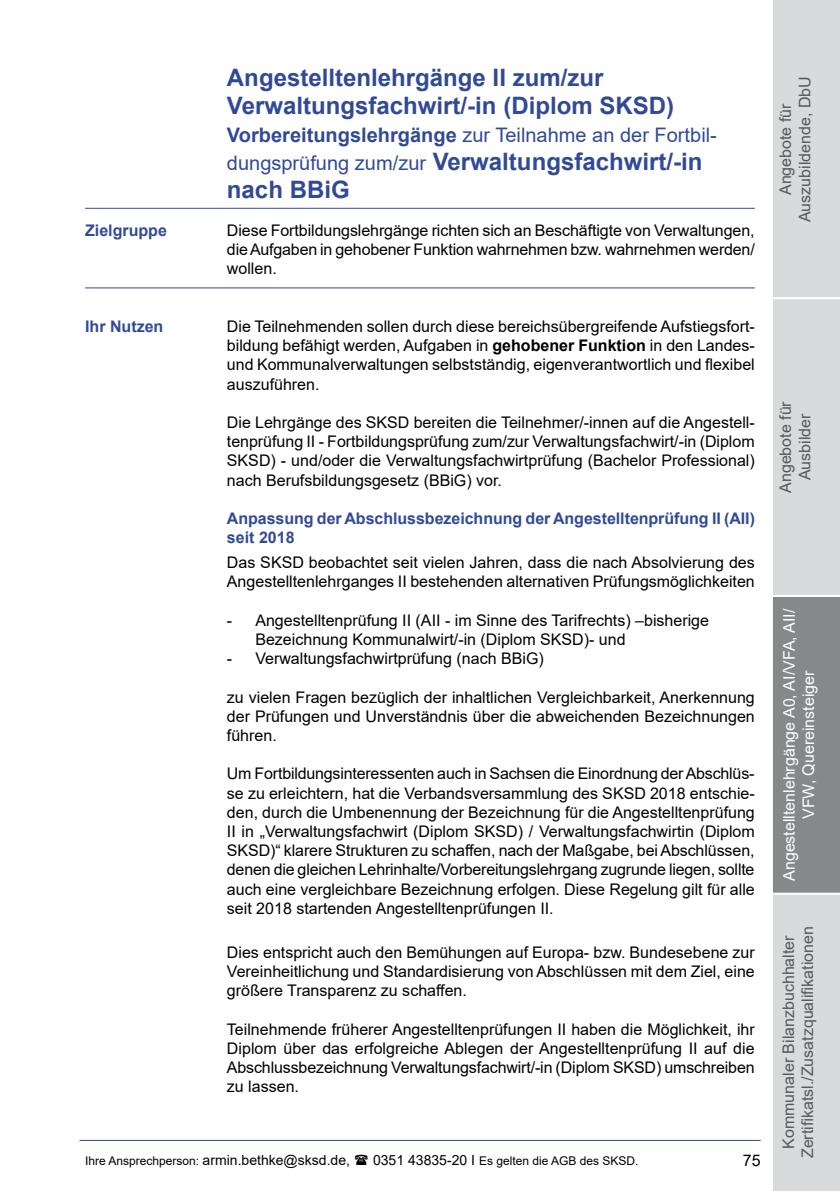
<style>
.page{position:relative;width:840px;height:1191px;background:#fff}
.page>*{position:absolute;margin:0;border:0;box-sizing:border-box;transform-origin:0 0}
.t1{font:700 24px/28px "Arial";color:#314a97}
.t2{font:20px "Arial";color:#314a97}
.t3{font:16px/19.2px "Arial";color:#000;text-align:justify}
.t4{font:16px/19.2px "Arial";color:#58585a;text-align:center}
.t5{font:700 16px/19.2px "Arial";letter-spacing:-.005em;color:#314a97}
.t6{font:16px/19.2px "Arial";color:#fff;text-align:center}
.t7{font:14px "Arial";color:#000}
.t8{font:12px "Arial";color:#000}
.s1{font-weight:700}
.s2{font-weight:400;font-size:20px}
.s3{font-size:12px}
.s4{font-size:14px}
</style>
<div class="page">
<hr style="left:79px;top:1140px;width:681px;height:1px;background:#314a97">
<svg style="left:773px;top:0;width:66px;height:1191px;background:#c4c5c7"></svg>
<hr style="left:85px;top:208px;width:669px;height:1px;background:#314a97">
<hr style="left:85px;top:287px;width:669px;height:1px;background:#314a97">
<h1 class="t1" style="left:227px;top:63px;width:448px">Angestelltenlehrgänge II zum/zur<br>Verwaltungsfachwirt/-in (Diplom SKSD)</h1>
<p class="t2" style="left:227px;top:121px;width:491px"><span class="s1">Vorbereitungslehrgänge</span> zur Teilnahme an der Fortbil-</p>
<h1 class="t1" style="left:227px;top:147px;width:477px"><span class="s2">dungsprüfung zum/zur</span> Verwaltungsfachwirt/-in nach BBiG</h1>
<p class="t5" style="left:85px;top:221px;width:83px">Zielgruppe</p>
<p class="t3" style="left:227px;top:221px;width:529px">Diese Fortbildungslehrgänge richten sich an Beschäftigte von Verwaltungen, die Aufgaben in gehobener Funktion wahrnehmen bzw. wahrnehmen werden/ wollen.</p>
<p class="t5" style="left:85px;top:317px;width:80px">Ihr Nutzen</p>
<p class="t3" style="left:227px;top:317px;width:529px">Die Teilnehmenden sollen durch diese bereichsübergreifende Aufstiegsfort&shy;bildung befähigt werden, Aufgaben in <span class="s1">gehobener Funktion</span> in den Landes&shy;und Kommunalverwaltungen selbstständig, eigenverantwortlich und flexibel auszuführen.</p>
<p class="t3" style="left:227px;top:413px;width:529px">Die Lehrgänge des SKSD bereiten die Teilnehmer/-innen auf die Angestell&shy;tenprüfung II - Fortbildungsprüfung zum/zur Verwaltungsfachwirt/-in (Diplom SKSD) - und/oder die Verwaltungsfachwirtprüfung (Bachelor Professional) nach Berufsbildungsgesetz (BBiG) vor.</p>
<p class="t5" style="left:227px;top:509px;width:529px">Anpassung der Abschlussbezeichnung der Angestelltenprüfung II (AII) seit 2018</p>
<p class="t3" style="left:227px;top:553px;width:529px">Das SKSD beobachtet seit vielen Jahren, dass die nach Absolvierung des<br>Angestelltenlehrganges II bestehenden alternativen Prüfungsmöglichkeiten</p>
<p class="t3" style="left:255px;top:610px;width:455px;text-indent:-28px">- Angestelltenprüfung II (AII - im Sinne des Tarifrechts) –bisherige<br>Bezeichnung Kommunalwirt/-in (Diplom SKSD)- und</p>
<p class="t3" style="left:227px;top:649px;width:318px">- Verwaltungsfachwirtprüfung (nach BBiG)</p>
<p class="t3" style="left:227px;top:687px;width:529px">zu vielen Fragen bezüglich der inhaltlichen Vergleichbarkeit, Anerkennung der Prüfungen und Unverständnis über die abweichenden Bezeichnungen führen.</p>
<p class="t3" style="left:227px;top:764px;width:529px">Um Fortbildungsinteressenten auch in Sachsen die Einordnung der Abschlüs&shy;se zu erleichtern, hat die Verbandsversammlung des SKSD 2018 entschie&shy;den, durch die Umbenennung der Bezeichnung für die Angestelltenprüfung II in „Verwaltungsfachwirt (Diplom SKSD) / Verwaltungsfachwirtin (Diplom SKSD)“ klarere Strukturen zu schaffen, nach der Maßgabe, bei Abschlüssen, denen die gleichen Lehrinhalte/Vorbereitungslehrgang zugrunde liegen, sollte auch eine vergleichbare Bezeichnung erfolgen. Diese Regelung gilt für alle seit 2018 startenden Angestelltenprüfungen II.</p>
<p class="t3" style="left:227px;top:942px;width:529px">Dies entspricht auch den Bemühungen auf Europa- bzw. Bundesebene zur Vereinheitlichung und Standardisierung von Abschlüssen mit dem Ziel, eine größere Transparenz zu schaffen.</p>
<p class="t3" style="left:227px;top:1019px;width:529px">Teilnehmende früherer Angestelltenprüfungen II haben die Möglichkeit, ihr Diplom über das erfolgreiche Ablegen der Angestelltenprüfung II auf die Abschlussbezeichnung Verwaltungsfachwirt/-in (Diplom SKSD) umschreiben zu lassen.</p>
<p class="t7" style="left:85px;top:1150px;width:266px"><span class="s3">Ihre Ansprechperson:</span> armin.bethke@sksd.de,</p>
<p class="t8" style="left:373px;top:1152px;width:267px"><span class="s4">0351 43835-20 I</span> Es gelten die AGB des SKSD.</p>
<p class="t3" style="left:742px;top:1150px;width:19px">75</p>
<p class="t4" style="left:775px;top:222px;width:147px;rotate:-90deg">Angebote für<br>Auszubildende, DbU</p>
<p class="t4" style="left:775px;top:493px;width:93px;rotate:-90deg">Angebote für<br>Ausbilder</p>
<p class="t6" style="left:779px;top:881px;width:274px;rotate:-90deg">Angestelltenlehrgänge A0, AI/VFA, AII/<br>VFW, Quereinsteiger</p>
<p class="t4" style="left:778px;top:1158px;width:234px;rotate:-90deg">Kommunaler Bilanzbuchhalter<br>Zertifikatsl./Zusatzqualifikationen</p>
</div>
